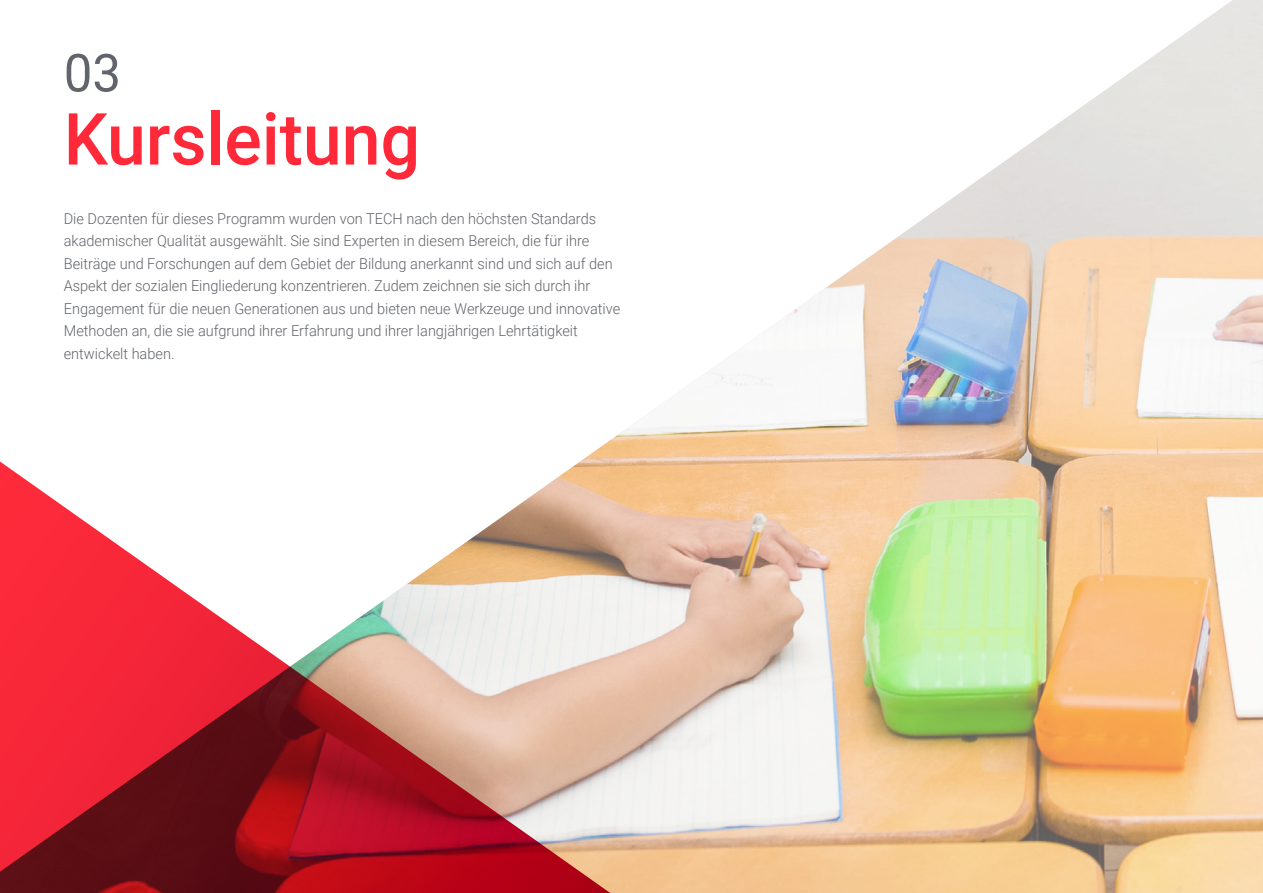
<style>
.page{position:relative;width:1263px;height:893px;background:#fff}
.page>*{position:absolute;margin:0;border:0;box-sizing:border-box;transform-origin:0 0}
.t1{font:500 72px "Roboto";color:#ff293a}
.t2{font:52.5px "Roboto";color:#61646a}
.t3{font:300 15px/22.5px "Roboto";color:#61646a}
</style>
<div class="page">
<img style="left:602px;top:0;width:661px;height:893px">
<svg style="left:0;top:446px;width:640px;height:447px"></svg>
<h2 class="t2" style="left:64px;top:36px;width:59px">03</h2>
<h1 class="t1" style="left:64px;top:89px;width:358px">Kursleitung</h1>
<p class="t3" style="left:64px;top:207px;width:558px">Die Dozenten für dieses Programm wurden von TECH nach den höchsten Standards akademischer Qualität ausgewählt. Sie sind Experten in diesem Bereich, die für ihre Beiträge und Forschungen auf dem Gebiet der Bildung anerkannt sind und sich auf den Aspekt der sozialen Eingliederung konzentrieren. Zudem zeichnen sie sich durch ihr Engagement für die neuen Generationen aus und bieten neue Werkzeuge und innovative Methoden an, die sie aufgrund ihrer Erfahrung und ihrer langjährigen Lehrtätigkeit entwickelt haben.</p>
</div>
